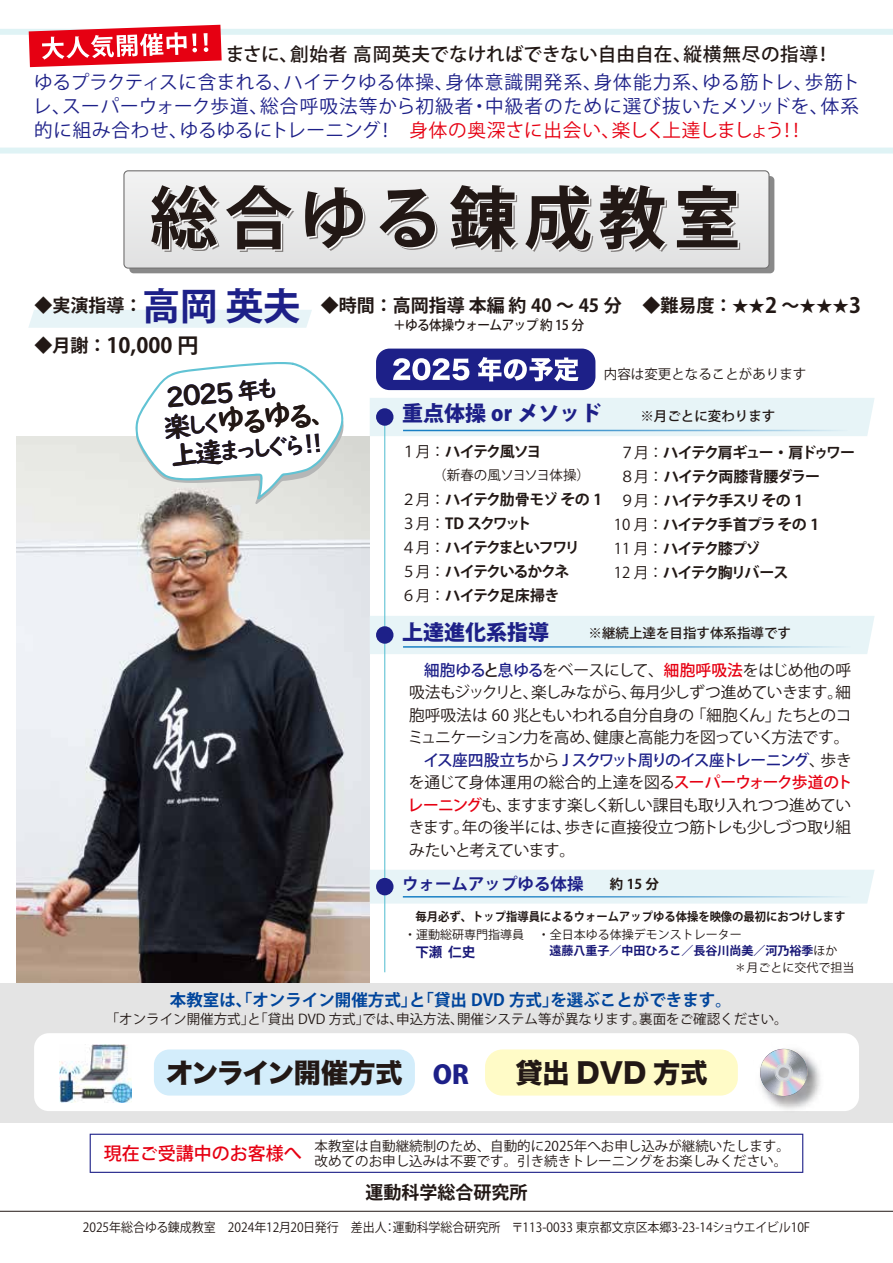
<style>
.page{position:relative;width:893px;height:1263px;background:#fff}
.page>*{position:absolute;margin:0;border:0;box-sizing:border-box;transform-origin:0 0}
.t1{font:28.5px "UD Digi Kyokasho NK B";color:#221815}
.t2{font:27.3px "UD Digi Kyokasho NK B";color:#221815}
.t3{font:27.15px "Hira Kaku Std W8";letter-spacing:-.045em;color:#221815}
.t4{font:27.15px "Hira Kaku Std W8";color:#221815}
.t5{font:22.95px "UD Digi Kyokasho NK B";color:#221815}
.t6{font:800 21px "Koz Go Std";color:#1d2088}
.t7{font:700 21px "Koz Go Std";color:#221815}
.t8{font:18.6px/28.5px "Koz Go Std";letter-spacing:.035em;color:#1d2088}
.t9{font:700 18px "Koz Go Std";color:#221815}
.t10{font:500 18px "Koz Go Std";color:#e60012}
.t11{font:700 16.5px "Koz Go Std";color:#00459c}
.t12{font:700 16.5px "Koz Go Std";color:#1d2088}
.t13{font:15.75px "Koz Go Std";letter-spacing:-.03em;color:#221815}
.t14{font:500 15.75px "Koz Go Std";letter-spacing:-.11em;color:#1d2088}
.t15{font:15.75px "Koz Go Std";letter-spacing:-.01em;color:#221815}
.t16{font:15.75px "Koz Go Std";letter-spacing:.01em;color:#221815}
.t17{font:700 15px/24px "Koz Go Std";letter-spacing:-.095em;color:#221815}
.t18{font:700 15px "Koz Go Std";letter-spacing:-.07em;color:#221815}
.t19{font:13.5px/15px "Koz Go Std";color:#221815}
.t20{font:500 13.5px "Koz Go Std";color:#221815}
.t21{font:500 13.5px "Koz Go Std";letter-spacing:-.05em;color:#221815;scale:.94 1}
.t22{font:13.5px "Koz Go Std";letter-spacing:-.045em;color:#221815}
.t23{font:700 13.5px "Koz Go Std";color:#181878}
.t24{font:700 13.5px "Koz Go Std";color:#221815}
.t25{font:12.75px "Koz Go Std";color:#221815;scale:.94 1}
.t26{font:700 12px "Koz Go Std";color:#221815;scale:.94 1}
.t27{font:12px "Koz Go Std";color:#221815}
.t28{font:700 12px "Koz Go Std";color:#171776}
.s1{font-weight:700;color:#221815}
.s2{font-weight:500;color:#221815}
.s3{color:#e60012}
.s4{font-size:37.5px;color:#1d2088}
.s5{font-size:18px}
.s6{font-size:16.5px}
.s7{font-size:21px}
.s8{font-size:22.95px}
.s9{font-size:27.3px}
.s10{font-family:"Hira Kaku Pro W6"}
.s11{font-weight:400}
.s12{font-weight:500;color:#1d2088}
.s13{font-weight:500}
.s14{font-weight:500;color:#e60012}
.s15{font-weight:400;color:#221815}
.s16{font-family:"Koz Go Std";font-weight:800;font-size:25.5px;color:#1d2088}
</style>
<div class="page">
<img style="left:17px;top:436px;width:353px;height:547px">
<svg style="left:135px;top:362px;width:211px;height:142px"></svg>
<div style="left:0;top:983px;width:893px;height:139px;background:#e4e4e4"></div>
<div style="left:34px;top:1033px;width:825px;height:78px;background:#fff;border-radius:15px"></div>
<img style="left:766px;top:1048px;width:55px;height:62px">
<svg style="left:760px;top:1049px;width:47px;height:47px;background:#c3c3c8"></svg>
<div style="left:485px;top:1049px;width:253px;height:46px;background:#fffbc7;border-radius:17px"></div>
<img style="left:59px;top:1044px;width:73px;height:59px">
<div style="left:154px;top:1049px;width:261px;height:46px;background:#d3edfb;border-radius:16px"></div>
<div style="left:370px;top:398px;width:505px;height:38px;background:#e7f4f7"></div>
<div style="left:370px;top:616px;width:505px;height:38px;background:#e7f4f7"></div>
<div style="left:370px;top:870px;width:505px;height:33px;background:#e7f4f7"></div>
<div style="left:28px;top:310px;width:284px;height:18px;background:#e7f4f7"></div>
<div style="left:376px;top:349px;width:219px;height:41px;background:#1d2088;border-radius:14px"></div>
<svg style="left:393px;top:358px;width:76px;height:22px"></svg>
<svg style="left:478px;top:357px;width:100px;height:25px"></svg>
<div style="left:129px;top:176px;width:645px;height:97px;background:#898989;border-radius:4px"></div>
<svg style="left:125px;top:172px;width:643px;height:95px;background:#e9e9e9"></svg>
<div style="left:123px;top:170px;width:647px;height:99px;border:1px solid #727171;border-radius:4px"></div>
<svg style="left:151px;top:185px;width:69px;height:67px;background:#827d7b"></svg>
<svg style="left:226px;top:185px;width:68px;height:67px;background:#999594"></svg>
<svg style="left:305px;top:187px;width:60px;height:64px;background:#8f8b8a"></svg>
<svg style="left:379px;top:189px;width:58px;height:61px;background:#8e8a89"></svg>
<svg style="left:450px;top:185px;width:68px;height:67px;background:#746e6c"></svg>
<svg style="left:525px;top:185px;width:68px;height:67px;background:#868280"></svg>
<svg style="left:599px;top:185px;width:69px;height:67px;background:#7c7675"></svg>
<svg style="left:677px;top:185px;width:63px;height:65px;background:#787270"></svg>
<hr style="left:0;top:1211px;width:893px;height:1px;background:#221815">
<hr style="left:384px;top:422px;width:1px;height:550px;background:#61c3d4">
<hr style="left:403px;top:430px;width:445px;height:1px;background:#fff">
<div style="left:376px;top:408px;width:17px;height:18px;background:#1d2088;border-radius:50%"></div>
<hr style="left:403px;top:646px;width:448px;height:2px;background:#fff">
<div style="left:376px;top:626px;width:17px;height:18px;background:#1d2088;border-radius:50%"></div>
<hr style="left:403px;top:896px;width:448px;height:1px;background:#fff">
<div style="left:376px;top:878px;width:17px;height:17px;background:#1d2088;border-radius:50%"></div>
<svg style="left:90px;top:1134px;width:713px;height:39px"></svg>
<div style="left:0;top:29px;width:893px;height:6px;background:#dff3f5"></div>
<div style="left:0;top:148px;width:893px;height:6px;background:#dff3f5"></div>
<svg style="left:29px;top:25px;width:193px;height:42px"></svg>
<p class="t8" style="left:34px;top:40px;width:828px;text-indent:77px"><span class="s1">　　　　　　</span><span class="s2">まさに、創始者 高岡英夫でなければできない自由自在、縦横無尽の指導！<br></span>ゆるプラクティスに含まれる、ハイテクゆる体操、身体意識開発系、身体能力系、ゆる筋トレ、歩筋ト</p>
<p class="t8" style="left:33px;top:95px;width:828px;line-height:24px">レ、スーパーウォーク歩道、総合呼吸法等から初級者・中級者のために選び抜いたメソッドを、体系的に組み合わせ、ゆるゆるにトレーニング！　<span class="s3">身体の奥深さに出会い、楽しく上達しましょう！！</span></p>
<p class="t9" style="left:35px;top:294px;width:589px">◆実演指導：<span class="s4">高岡 英夫</span> ◆時間：高岡指導 本編 約 40 ～ 45 分</p>
<p class="t21" style="left:393px;top:317px;width:205px">＋ゆる体操ウォームアップ 約 15 分</p>
<p class="t7" style="left:35px;top:331px;width:166px"><span class="s5">◆月謝：</span>10,000 円</p>
<p class="t9" style="left:643px;top:294px;width:220px">◆難易度： <span class="s6">★★</span><span class="s7">2</span> ～<span class="s6">★★★</span><span class="s7">3</span></p>
<h2 class="t2" style="left:164px;top:381px;width:114px;rotate:-5deg">2025 <span class="s8">年も</span></h2>
<h1 class="t1" style="left:162px;top:409px;width:160px;rotate:-5deg"><span class="s9">楽</span><span class="s8">しく</span>ゆるゆる<span class="s8">､</span></h1>
<p class="t5" style="left:169px;top:442px;width:156px;rotate:-5deg"><span class="s9">上達</span>まっしぐら<span class="s10">‼</span></p>
<p class="t19" style="left:604px;top:367px;width:204px">内容は変更となることがあります</p>
<p class="t6" style="left:402px;top:400px;width:201px">重点体操 or メソッド</p>
<p class="t20" style="left:640px;top:408px;width:137px">※月ごとに変わります</p>
<p class="t17" style="left:401px;top:440px;width:142px"><span class="s11">１月：</span>ハイテク風ソヨ</p>
<p class="t22" style="left:433px;top:466px;width:158px">（新春の風ソヨソヨ体操）</p>
<p class="t17" style="left:401px;top:488px;width:202px"><span class="s11">２月：</span>ハイテク肋骨モゾ その 1<br><span class="s11">３月：</span>TD スクワット<br><span class="s11">４月：</span>ハイテクまといフワリ<br><span class="s11">５月：</span>ハイテクいるかクネ<br><span class="s11">６月：</span>ハイテク足床掃き</p>
<p class="t17" style="left:620px;top:441px;width:237px"><span class="s11">７月：</span>ハイテク肩ギュー・肩ドゥワー</p>
<p class="t18" style="left:620px;top:467px;width:202px"><span class="s11">８月：</span>ハイテク両膝背腰ダラー</p>
<p class="t17" style="left:620px;top:489px;width:185px"><span class="s11">９月：</span>ハイテク手スリ その 1</p>
<p class="t18" style="left:614px;top:515px;width:207px"><span class="s11">10 月：</span>ハイテク手首プラ その 1</p>
<p class="t17" style="left:614px;top:537px;width:148px"><span class="s11">11 月：</span>ハイテク膝プゾ</p>
<p class="t17" style="left:614px;top:561px;width:176px"><span class="s11">12 月：</span>ハイテク胸リバース</p>
<p class="t6" style="left:402px;top:618px;width:148px">上達進化系指導</p>
<p class="t20" style="left:589px;top:624px;width:204px">※継続上達を目指す体系指導です</p>
<p class="t13" style="left:424px;top:660px;width:429px"><span class="s12">細胞ゆる</span><span class="s13">と</span><span class="s12">息ゆる</span>をベースにして、<span class="s14">細胞呼吸法</span>をはじめ他の呼</p>
<p class="t13" style="left:409px;top:683px;width:444px">吸法もジックリと、楽しみながら、毎月少しずつ進めていきます。細</p>
<p class="t13" style="left:409px;top:705px;width:444px">胞呼吸法は 60 兆ともいわれる自分自身の「細胞くん」たちとのコ</p>
<p class="t13" style="left:408px;top:728px;width:443px">ミュニケーション力を高め、健康と高能力を図っていく方法です。</p>
<p class="t14" style="left:423px;top:750px;width:430px">イス座四股立ち<span class="s15">から</span> J スクワット周りのイス座トレーニング<span class="s15">、歩き</span></p>
<p class="t16" style="left:409px;top:773px;width:445px">を通じて身体運用の総合的上達を図る<span class="s14">スーパーウォーク歩道のト</span></p>
<p class="t13" style="left:408px;top:795px;width:445px"><span class="s14">レーニング</span>も、ますます楽しく新しい課目も取り入れつつ進めてい</p>
<p class="t15" style="left:409px;top:818px;width:444px">きます。年の後半には、歩きに直接役立つ筋トレも少しづつ取り組</p>
<p class="t13" style="left:409px;top:840px;width:168px">みたいと考えています。</p>
<p class="t12" style="left:402px;top:873px;width:183px">ウォームアップゆる体操</p>
<p class="t24" style="left:610px;top:875px;width:51px">約15分</p>
<p class="t26" style="left:415px;top:908px;width:459px">毎月必ず、トップ指導員によるウォームアップゆる体操を映像の最初におつけします</p>
<p class="t28" style="left:550px;top:942px;width:290px">遠藤八重子／中田ひろこ／長谷川尚美／河乃裕季<span class="s15">ほか</span></p>
<p class="t27" style="left:404px;top:927px;width:339px">・運動総研専門指導員 ・全日本ゆる体操デモンストレーター</p>
<p class="t23" style="left:415px;top:943px;width:61px">下瀬 仁史</p>
<p class="t27" style="left:734px;top:960px;width:121px">＊月ごとに交代で担当</p>
<p class="t11" style="left:170px;top:989px;width:563px">本教室は、「オンライン開催方式」と「貸出 DVD 方式」を選ぶことができます。</p>
<p class="t19" style="left:106px;top:1012px;width:683px">「オンライン開催方式」と「貸出 DVD 方式」では、申込方法、開催システム等が異なります。裏面をご確認ください。</p>
<h3 class="t3" style="left:166px;top:1058px;width:304px">オンライン開催方式 <span class="s16">OR</span></h3>
<h3 class="t4" style="left:515px;top:1058px;width:194px">貸出 DVD 方式</h3>
<p class="t10" style="left:104px;top:1142px;width:200px">現在ご受講中のお客様へ</p>
<p class="t19" style="left:315px;top:1139px;width:477px">本教室は自動継続制のため、自動的に2025年へお申し込みが継続いたします。改めてのお申し込みは不要です。引き続きトレーニングをお楽しみください。</p>
<p class="t9" style="left:365px;top:1181px;width:163px">運動科学総合研究所</p>
<p class="t25" style="left:83px;top:1219px;width:775px">2025年総合ゆる錬成教室　2024年12月20日発行　差出人：運動科学総合研究所　〒113-0033 東京都文京区本郷3-23-14ショウエイビル10F</p>
</div>
